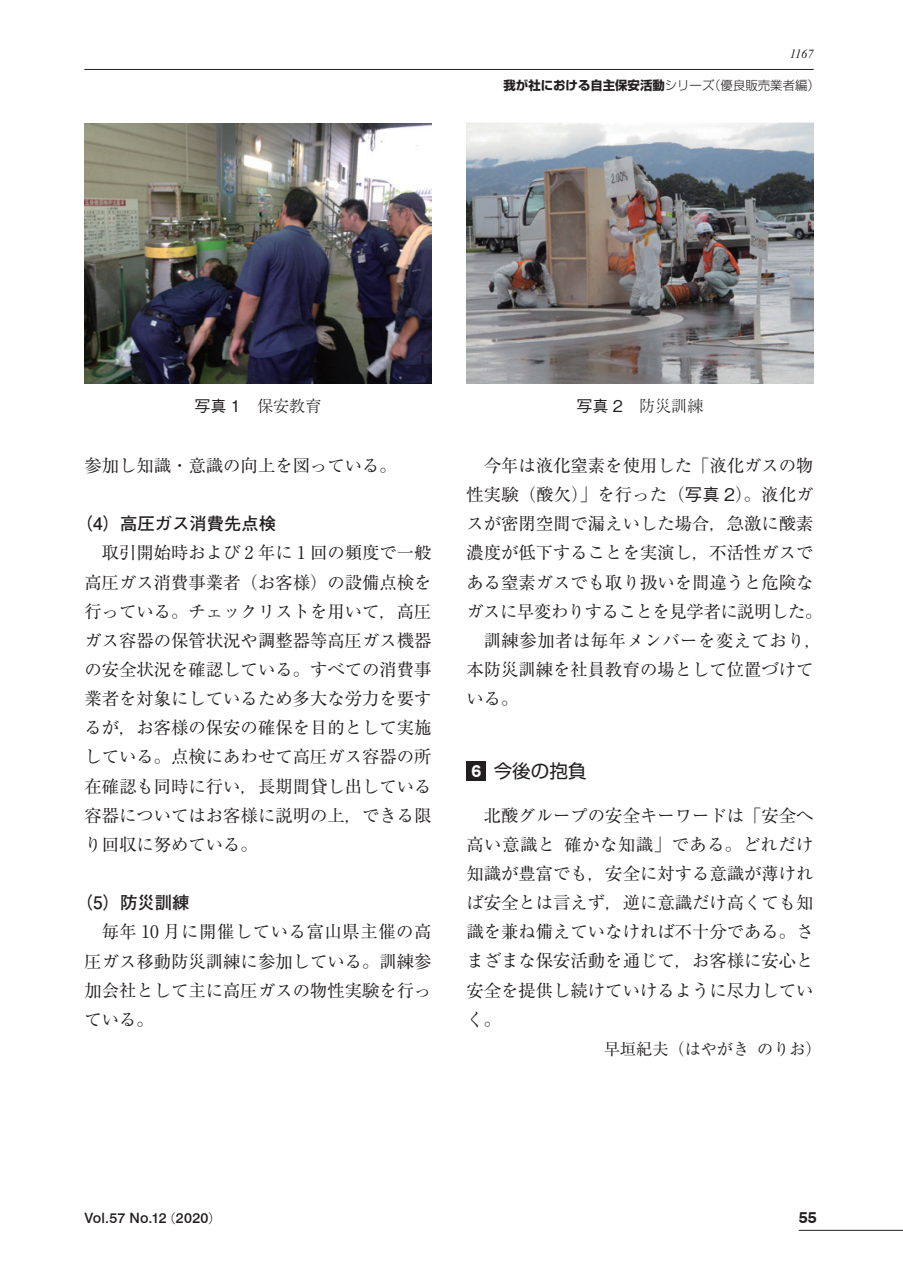
<style>
.page{position:relative;width:903px;height:1275px;background:#fff}
.page>*{position:absolute;margin:0;border:0;box-sizing:border-box;transform-origin:0 0}
.t1{font:18.55px "Shin Go Pro";color:#231f20}
.t2{font:17.32px/29.2px "Ryumin Pro";color:#231f20;text-align:justify}
.t3{font:17.32px "Ryumin Pro";letter-spacing:-.025em;color:#231f20}
.t4{font:700 17.32px "Futo Go B101 Pro";color:#231f20}
.t5{font:17.32px "Ryumin Pro";letter-spacing:.03em;color:#231f20}
.t6{font:300 16.1px "Ryumin Pro";color:#231f20}
.t7{font:16.1px "Ryumin Pro";color:#231f20}
.t8{font:700 16.1px "Swiss 721 BT";color:#231f20}
.t9{font:500 14.17px "Swiss 721 BT";letter-spacing:.015em;color:#231f20}
.t10{font:700 12.42px "Shin Go Pro";color:#231f20}
.t11{font:italic 12.42px "Times New Roman";color:#231f20}
.s1{font-weight:300}
.s2{font-family:"Gothic BBB Pro";font-weight:500}
.s3{font-family:"Swiss 721 BT";font-weight:700;font-size:17.32px;color:#fff}
.s4{font-family:"Shin Go Pro";font-weight:300;font-size:12.42px}
</style>
<div class="page">
<hr style="left:799px;top:1230px;width:104px;height:1px;background:#231f20">
<hr style="left:84px;top:69px;width:730px;height:1px;background:#231f20">
<div style="left:466px;top:761px;width:20px;height:20px;background:#231f20"></div>
<img style="left:84px;top:124px;width:348px;height:259px">
<img style="left:466px;top:123px;width:348px;height:261px">
<p class="t11" style="left:790px;top:46px;width:25px">1167</p>
<p class="t10" style="left:504px;top:76px;width:318px">我が社における自主保安活動<span class="s1">シリーズ（優良販売業者編）</span></p>
<p class="t6" style="left:194px;top:393px;width:129px"><span class="s2">写真 1</span>　保安教育</p>
<p class="t6" style="left:576px;top:393px;width:129px"><span class="s2">写真 2</span>　防災訓練</p>
<p class="t2" style="left:84px;top:450px;width:314px">参加し知識・意識の向上を図っている。</p>
<p class="t4" style="left:76px;top:510px;width:202px">（4）高圧ガス消費先点検</p>
<p class="t2" style="left:84px;top:537px;width:349px;text-indent:17px">取引開始時および 2 年に 1 回の頻度で一般高圧ガス消費事業者（お客様）の設備点検を行っている。チェックリストを用いて，高圧ガス容器の保管状況や調整器等高圧ガス機器の安全状況を確認している。すべての消費事業者を対象にしているため多大な労力を要するが，お客様の保安の確保を目的として実施している。点検にあわせて高圧ガス容器の所在確認も同時に行い，長期間貸し出している容器についてはお客様に説明の上，できる限り回収に努めている。</p>
<p class="t4" style="left:76px;top:889px;width:115px">（5）防災訓練</p>
<p class="t2" style="left:84px;top:916px;width:349px;text-indent:17px">毎年 10 月に開催している富山県主催の高圧ガス移動防災訓練に参加している。訓練参加会社として主に高圧ガスの物性実験を行っている。</p>
<p class="t2" style="left:484px;top:450px;width:331px">今年は液化窒素を使用した「液化ガスの物</p>
<p class="t2" style="left:466px;top:479px;width:349px">性実験（酸欠）」を行った（<span class="s2">写真 2</span>）。液化ガ</p>
<p class="t2" style="left:466px;top:508px;width:349px">スが密閉空間で漏えいした場合，急激に酸素</p>
<p class="t2" style="left:466px;top:537px;width:349px">濃度が低下することを実演し，不活性ガスで</p>
<p class="t2" style="left:466px;top:566px;width:349px">ある窒素ガスでも取り扱いを間違うと危険な</p>
<p class="t3" style="left:466px;top:598px;width:357px">ガスに早変わりすることを見学者に説明した。</p>
<p class="t5" style="left:484px;top:627px;width:340px">訓練参加者は毎年メンバーを変えており，</p>
<p class="t2" style="left:466px;top:654px;width:349px">本防災訓練を社員教育の場として位置づけて</p>
<p class="t2" style="left:466px;top:683px;width:54px">いる。</p>
<p class="t1" style="left:471px;top:756px;width:117px"><span class="s3">6</span> 今後の抱負</p>
<p class="t2" style="left:466px;top:799px;width:349px;text-indent:17px">北酸グループの安全キーワードは「安全へ高い意識と確かな知識」である。どれだけ知識が豊富でも，安全に対する意識が薄ければ安全とは言えず，逆に意識だけ高くても知識を兼ね備えていなければ不十分である。さまざまな保安活動を通じて，お客様に安心と安全を提供し続けていけるように尽力していく。</p>
<p class="t7" style="left:604px;top:1036px;width:219px">早垣紀夫（はやがきのりお）</p>
<p class="t9" style="left:84px;top:1210px;width:138px">Vol.57 No.12<span class="s4">（</span>2020<span class="s4">）</span></p>
<p class="t8" style="left:799px;top:1208px;width:20px">55</p>
</div>
